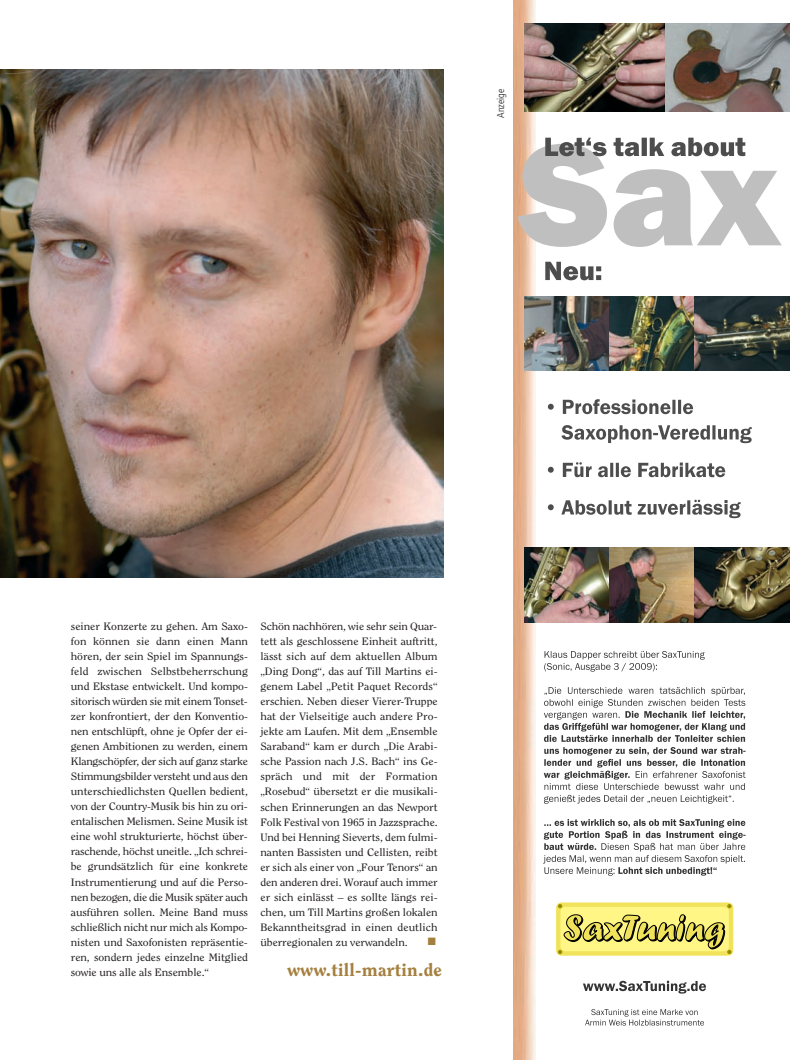
<style>
.page{position:relative;width:808px;height:1060px;background:#fff}
.page>*{position:absolute;margin:0;border:0;box-sizing:border-box;transform-origin:0 0}
.t1{font:800 17.5px "Clearface Std";letter-spacing:.015em;color:#a57f3e;scale:1.1 1}
.t2{font:10.62px/15px "Clearface Std";letter-spacing:-.005em;color:#231f20;text-align:justify;scale:1.1 1}
.t3{font:10.62px "Zapf Dingbats";color:#a57f3e}
.t4{font:300 condensed 10px "Frutiger LT Std";letter-spacing:-.005em;color:#231f20}
</style>
<div class="page">
<img style="left:0;top:70px;width:443px;height:507px">
<img style="left:513px;top:0;width:22px;height:1059px">
<img style="left:524px;top:23px;width:141px;height:89px">
<div style="left:556px;top:902px;width:177px;height:53px;background:#f0e35b;border-radius:5px"></div>
<div style="left:560px;top:906px;width:169px;height:45px;background:#fff685;border-radius:5px"></div>
<svg style="left:558px;top:903px;width:4px;height:5px"></svg>
<svg style="left:727px;top:903px;width:4px;height:5px"></svg>
<svg style="left:558px;top:914px;width:173px;height:40px"></svg>
<img style="left:665px;top:23px;width:125px;height:89px">
<img style="left:524px;top:296px;width:266px;height:75px">
<img style="left:524px;top:548px;width:266px;height:74px">
<svg style="left:548px;top:399px;width:145px;height:15px"></svg>
<svg style="left:561px;top:425px;width:191px;height:18px"></svg>
<svg style="left:548px;top:462px;width:177px;height:15px"></svg>
<svg style="left:548px;top:499px;width:193px;height:19px"></svg>
<svg style="left:545px;top:262px;width:56px;height:18px"></svg>
<svg style="left:517px;top:138px;width:265px;height:109px"></svg>
<svg style="left:544px;top:651px;width:161px;height:20px"></svg>
<svg style="left:544px;top:687px;width:202px;height:116px"></svg>
<svg style="left:543px;top:819px;width:202px;height:56px"></svg>
<svg style="left:583px;top:980px;width:123px;height:13px"></svg>
<svg style="left:585px;top:1009px;width:119px;height:16px"></svg>
<p class="t4" style="left:495px;top:118px;width:30px;rotate:-90deg">Anzeige</p>
<p class="t2" style="left:71px;top:619px;width:163px">seiner Konzerte zu gehen. Am Saxo&shy;fon können sie dann einen Mann hören, der sein Spiel im Spannungs&shy;feld zwischen Selbstbeherrschung und Ekstase entwickelt. Und kompo&shy;sitorisch würden sie mit einem Tonset&shy;zer konfrontiert, der den Konventio&shy;nen entschlüpft, ohne je Opfer der ei&shy;genen Ambitionen zu werden, einem Klangschöpfer, der sich auf ganz starke Stimmungsbilder versteht und aus den unterschiedlichsten Quellen bedient, von der Country-Musik bis hin zu ori&shy;entalischen Melismen. Seine Musik ist eine wohl strukturierte, höchst über&shy;raschende, höchst uneitle. „Ich schrei - be grundsätzlich für eine konkrete Instrumentierung und auf die Perso&shy;nen bezogen, die die Musik später auch ausführen sollen. Meine Band muss schließlich nicht nur mich als Kompo&shy;nisten und Saxofonisten repräsentie&shy;ren, sondern jedes einzelne Mitglied sowie uns alle als Ensemble.“</p>
<p class="t2" style="left:260px;top:620px;width:163px">Schön nachhören, wie sehr sein Quar&shy;tett als geschlossene Einheit auftritt, lässt sich auf dem aktuellen Album „Ding Dong“, das auf Till Martins ei&shy;genem Label „Petit Paquet Records“ erschien. Neben dieser Vierer-Truppe hat der Vielseitige auch andere Pro&shy;jekte am Laufen. Mit dem „Ensemble Saraband“ kam er durch „Die Arabi&shy;sche Passion nach J.S. Bach“ ins Ge&shy;spräch und mit der Formation „Rosebud“ übersetzt er die musikali&shy;schen Erinnerungen an das Newport Folk Festival von 1965 in Jazzsprache.<br>Und bei Henning Sieverts, dem fulmi&shy;nanten Bassisten und Cellisten, reibt er sich als einer von „Four Tenors“ an den anderen drei. Worauf auch immer er sich einlässt – es sollte längs rei&shy;chen, um Till Martins großen lokalen Bekanntheitsgrad in einen deutlich überregionalen zu verwandeln.</p>
<p class="t3" style="left:428px;top:936px;width:10px">■</p>
<h1 class="t1" style="left:287px;top:959px;width:142px">www.till-martin.de</h1>
</div>
